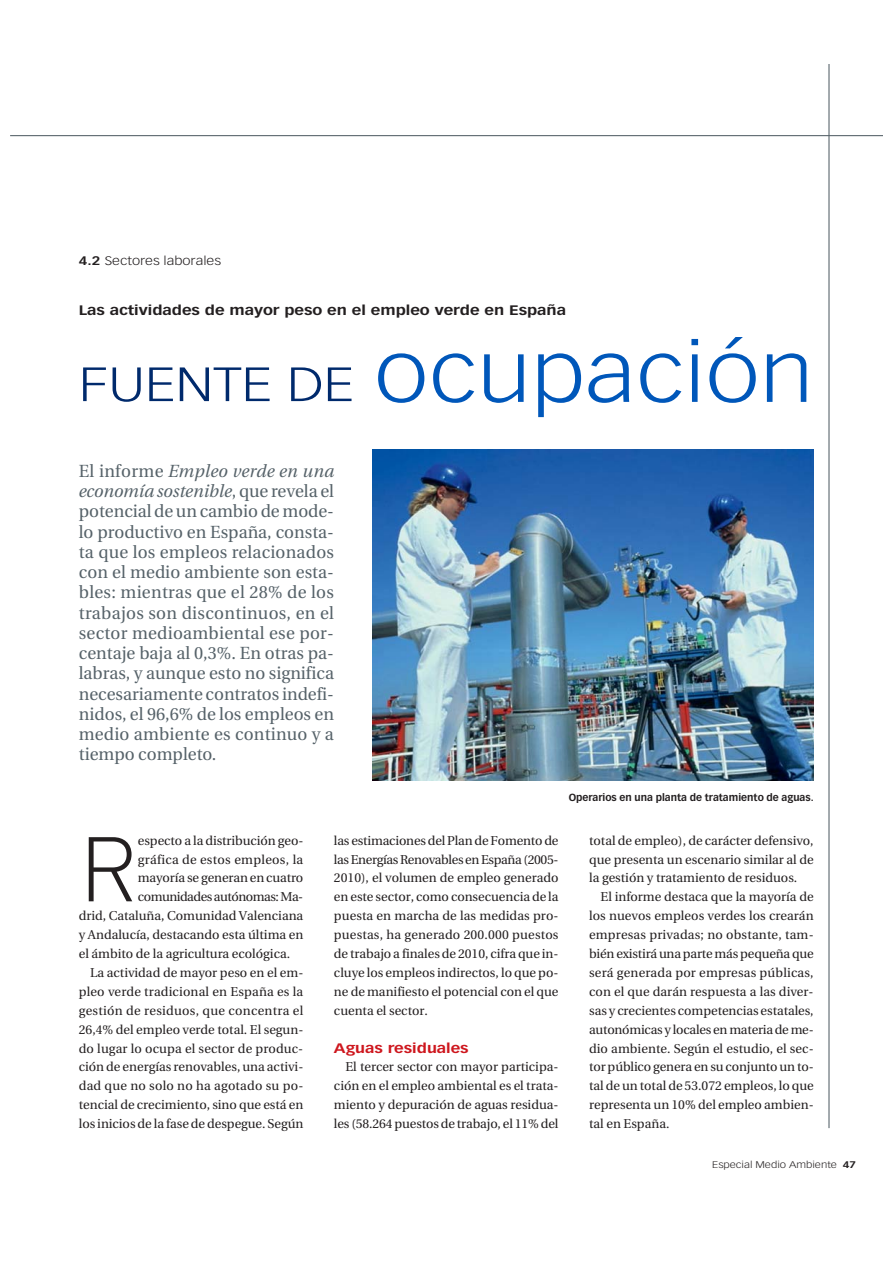
<style>
.page{position:relative;width:893px;height:1263px;background:#fff}
.page>*{position:absolute;margin:0;border:0;box-sizing:border-box;transform-origin:0 0}
.t1{font:300 90.15px "DIN";color:#231f20}
.t2{font:300 81px "Vectora LT";color:#0057ba;scale:1.2 1}
.t3{font:17.55px/20.2px "Utopia";color:#566269;text-align:justify}
.t4{font:700 13.5px "Vectora LT";color:#231f20;scale:1.2 1}
.t5{font:700 13.5px "Vectora LT";color:#ce171e;scale:1.2 1}
.t6{font:12.9px/18.9px "Utopia";color:#231f20;text-align:justify}
.t7{font:12.9px "Utopia";letter-spacing:.02em;color:#231f20}
.t8{font:12.9px "Utopia";letter-spacing:.025em;color:#231f20}
.t9{font:12.9px "Utopia";letter-spacing:-.035em;color:#231f20}
.t10{font:300 12.15px "Vectora LT";color:#231f20;scale:1.2 1}
.t11{font:700 10.2px "Vectora LT";color:#231f20}
.t12{font:300 9.45px "Vectora LT";color:#231f20;scale:1.2 1}
.s1{font-weight:700}
.s2{font-size:47.25px;color:#002a6c}
.s3{font-style:italic}
</style>
<div class="page">
<hr style="left:10px;top:135px;width:872px;height:1px;background:#566269">
<hr style="left:828px;top:64px;width:1px;height:1064px;background:#566269">
<img style="left:373px;top:450px;width:441px;height:331px">
<p class="t10" style="left:79px;top:255px;width:120px"><span class="s1">4.2</span> Sectores laborales</p>
<p class="t4" style="left:79px;top:304px;width:407px">Las actividades de mayor peso en el empleo verde en España</p>
<h2 class="t2" style="left:79px;top:337px;width:614px"><span class="s2">FUENTE DE</span> ocupación</h2>
<p class="t3" style="left:79px;top:462px;width:257px">El informe <span class="s3">Empleo verde en una economía sostenible</span>, que revela el potencial de un cambio de mode&shy;lo productivo en España, consta&shy;ta que los empleos relacionados con el medio ambiente son esta&shy;bles: mientras que el 28% de los trabajos son discontinuos, en el sector medioambiental ese por&shy;centaje baja al 0,3%. En otras pa&shy;labras, y aunque esto no significa necesariamente contratos indefi&shy;nidos, el 96,6% de los empleos en medio ambiente es continuo y a tiempo completo.</p>
<p class="t11" style="left:569px;top:793px;width:246px">Operarios en una planta de tratamiento de aguas.</p>
<h1 class="t1" style="left:79px;top:836px;width:61px">R</h1>
<p class="t6" style="left:138px;top:832px;width:167px">especto a la distribución geo-</p>
<p class="t8" style="left:138px;top:854px;width:167px">gráfica de estos empleos, la</p>
<p class="t6" style="left:138px;top:870px;width:167px">mayoría se generan en cuatro</p>
<p class="t9" style="left:138px;top:892px;width:167px">comunidades autónomas: Ma-</p>
<p class="t6" style="left:79px;top:908px;width:226px">drid, Cataluña, Comunidad Valenciana</p>
<p class="t6" style="left:79px;top:926px;width:226px">y Andalucía, destacando esta última en</p>
<p class="t6" style="left:79px;top:945px;width:213px">el ámbito de la agricultura ecológica.</p>
<p class="t6" style="left:90px;top:964px;width:215px">La actividad de mayor peso en el em-</p>
<p class="t6" style="left:79px;top:983px;width:226px">pleo verde tradicional en España es la</p>
<p class="t7" style="left:79px;top:1005px;width:226px">gestión de residuos, que concentra el</p>
<p class="t6" style="left:79px;top:1021px;width:226px">26,4% del empleo verde total. El segun-</p>
<p class="t6" style="left:79px;top:1040px;width:226px">do lugar lo ocupa el sector de produc-</p>
<p class="t6" style="left:79px;top:1059px;width:226px">ción de energías renovables, una activi-</p>
<p class="t6" style="left:79px;top:1078px;width:226px">dad que no solo no ha agotado su po-</p>
<p class="t6" style="left:79px;top:1097px;width:226px">tencial de crecimiento, sino que está en</p>
<p class="t6" style="left:79px;top:1115px;width:226px">los inicios de la fase de despegue. Según</p>
<p class="t6" style="left:334px;top:832px;width:226px">las estimaciones del Plan de Fomento de las Energías Renovables en España (2005- 2010), el volumen de empleo generado en este sector, como consecuencia de la puesta en marcha de las medidas pro&shy;puestas, ha generado 200.000 puestos de trabajo a finales de 2010, cifra que in&shy;cluye los empleos indirectos, lo que po&shy;ne de manifiesto el potencial con el que cuenta el sector.</p>
<p class="t5" style="left:334px;top:1042px;width:114px">Aguas residuales</p>
<p class="t6" style="left:334px;top:1059px;width:226px;text-indent:11px">El tercer sector con mayor participa&shy;ción en el empleo ambiental es el trata&shy;miento y depuración de aguas residua&shy;les (58.264 puestos de trabajo, el 11% del</p>
<p class="t6" style="left:589px;top:832px;width:226px">total de empleo), de carácter defensivo, que presenta un escenario similar al de la gestión y tratamiento de residuos.</p>
<p class="t6" style="left:589px;top:889px;width:226px;text-indent:11px">El informe destaca que la mayoría de los nuevos empleos verdes los crearán empresas privadas; no obstante, tam&shy;bién existirá una parte más pequeña que será generada por empresas públicas, con el que darán respuesta a las diver&shy;sas y crecientes competencias estatales, autonómicas y locales en materia de me&shy;dio ambiente. Según el estudio, el sec&shy;tor público genera en su conjunto un to&shy;tal de un total de 53.072 empleos, lo que representa un 10% del empleo ambien&shy;tal en España.</p>
<p class="t12" style="left:712px;top:1160px;width:122px">Especial Medio Ambiente <span class="s1">47</span></p>
</div>
